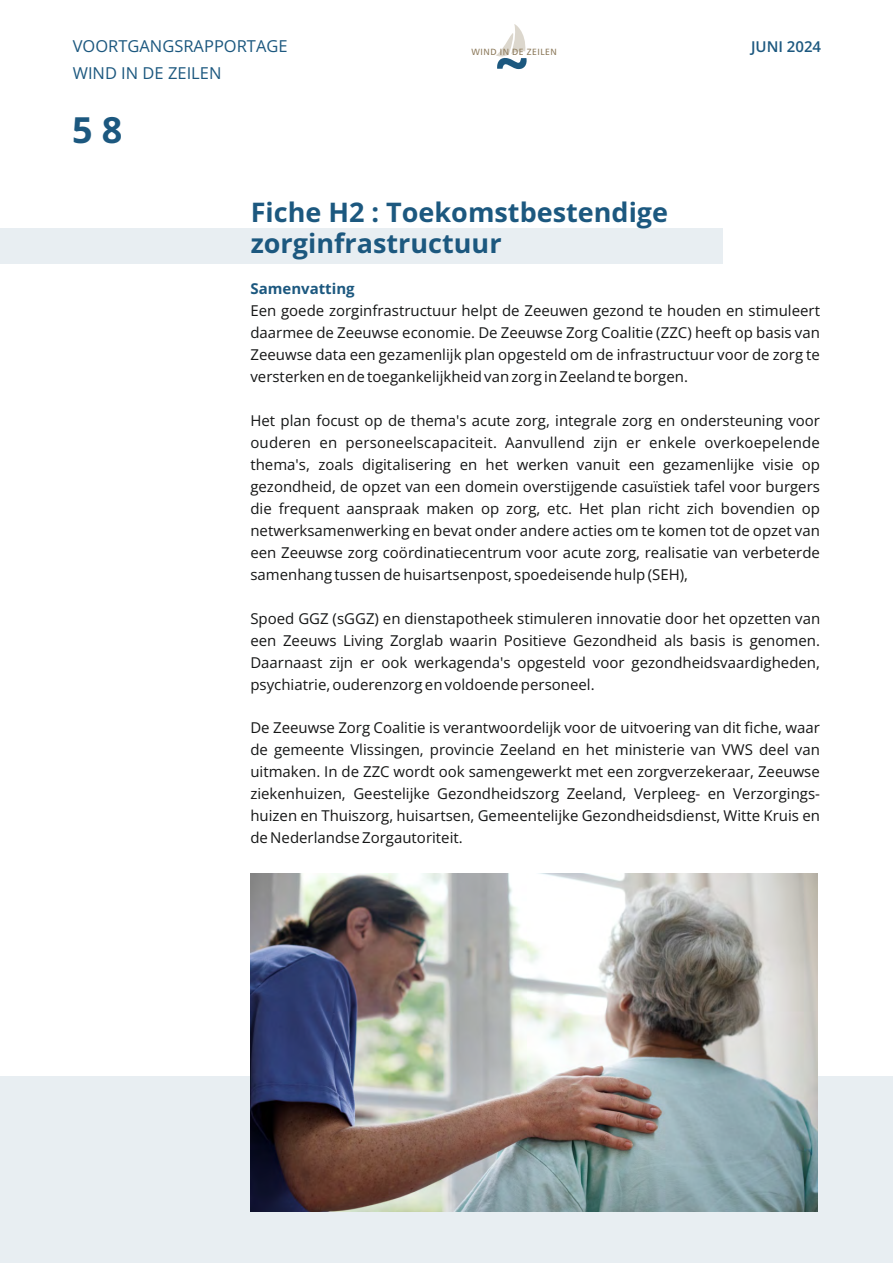
<style>
.page{position:relative;width:893px;height:1263px;background:#fff}
.page>*{position:absolute;margin:0;border:0;box-sizing:border-box;transform-origin:0 0}
.t1{font:700 36px "Open Sans";color:#1c587f}
.t2{font:700 27px/31.2px "Open Sans";color:#1c587f}
.t3{font:16.5px/27.2px "Open Sans";color:#1c587f}
.t4{font:15px/21.9px "Open Sans";color:#151616;text-align:justify}
.t5{font:700 15px "Open Sans";color:#1c587f}
.t6{font:600 15px "Open Sans";color:#1c587f}
.t7{font:9px "Humanist 777 BT Roman B";letter-spacing:.06em;color:#8b7859}
</style>
<div class="page">
<div style="left:0;top:1076px;width:892px;height:187px;background:#e8eef2"></div>
<div style="left:0;top:228px;width:723px;height:35px;background:#e8eef2"></div>
<img style="left:250px;top:873px;width:568px;height:339px">
<svg style="left:496px;top:24px;width:31px;height:45px"></svg>
<p class="t3" style="left:73px;top:32px;width:216px">VOORTGANGSRAPPORTAGE<br>WIND IN DE ZEILEN</p>
<h1 class="t1" style="left:72px;top:104px;width:52px">5 8</h1>
<p class="t7" style="left:472px;top:48px;width:87px">WIND IN DE ZEILEN</p>
<h2 class="t2" style="left:251px;top:196px;width:419px">Fiche H2 : Toekomstbestendige zorginfrastructuur</h2>
<p class="t6" style="left:751px;top:36px;width:72px">JUNI 2024</p>
<p class="t5" style="left:250px;top:278px;width:106px">Samenvatting</p>
<p class="t4" style="left:250px;top:299px;width:571px">Een goede zorginfrastructuur helpt de Zeeuwen gezond te houden en stimuleert daarmee de Zeeuwse economie. De Zeeuwse Zorg Coalitie (ZZC) heeft op basis van Zeeuwse data een gezamenlijk plan opgesteld om de infrastructuur voor de zorg te versterken en de toegankelijkheid van zorg in Zeeland te borgen.</p>
<p class="t4" style="left:250px;top:409px;width:571px">Het plan focust op de thema's acute zorg, integrale zorg en ondersteuning voor ouderen en personeelscapaciteit. Aanvullend zijn er enkele overkoepelende thema's, zoals digitalisering en het werken vanuit een gezamenlijke visie op gezondheid, de opzet van een domein overstijgende casuïstiek tafel voor burgers die frequent aanspraak maken op zorg, etc. Het plan richt zich bovendien op netwerksamenwerking en bevat onder andere acties om te komen tot de opzet van een Zeeuwse zorg coördinatiecentrum voor acute zorg, realisatie van verbeterde samenhang tussen de huisartsenpost, spoedeisende hulp (SEH),</p>
<p class="t4" style="left:250px;top:607px;width:571px">Spoed GGZ (sGGZ) en dienstapotheek stimuleren innovatie door het opzetten van een Zeeuws Living Zorglab waarin Positieve Gezondheid als basis is genomen.<br>Daarnaast zijn er ook werkagenda's opgesteld voor gezondheidsvaardigheden, psychiatrie, ouderenzorg en voldoende personeel.</p>
<p class="t4" style="left:250px;top:717px;width:571px">De Zeeuwse Zorg Coalitie is verantwoordelijk voor de uitvoering van dit fiche, waar de gemeente Vlissingen, provincie Zeeland en het ministerie van VWS deel van uitmaken. In de ZZC wordt ook samengewerkt met een zorgverzekeraar, Zeeuwse ziekenhuizen, Geestelijke Gezondheidszorg Zeeland, Verpleeg- en Verzorgings&shy;huizen en Thuiszorg, huisartsen, Gemeentelijke Gezondheidsdienst, Witte Kruis en de Nederlandse Zorgautoriteit.</p>
</div>
